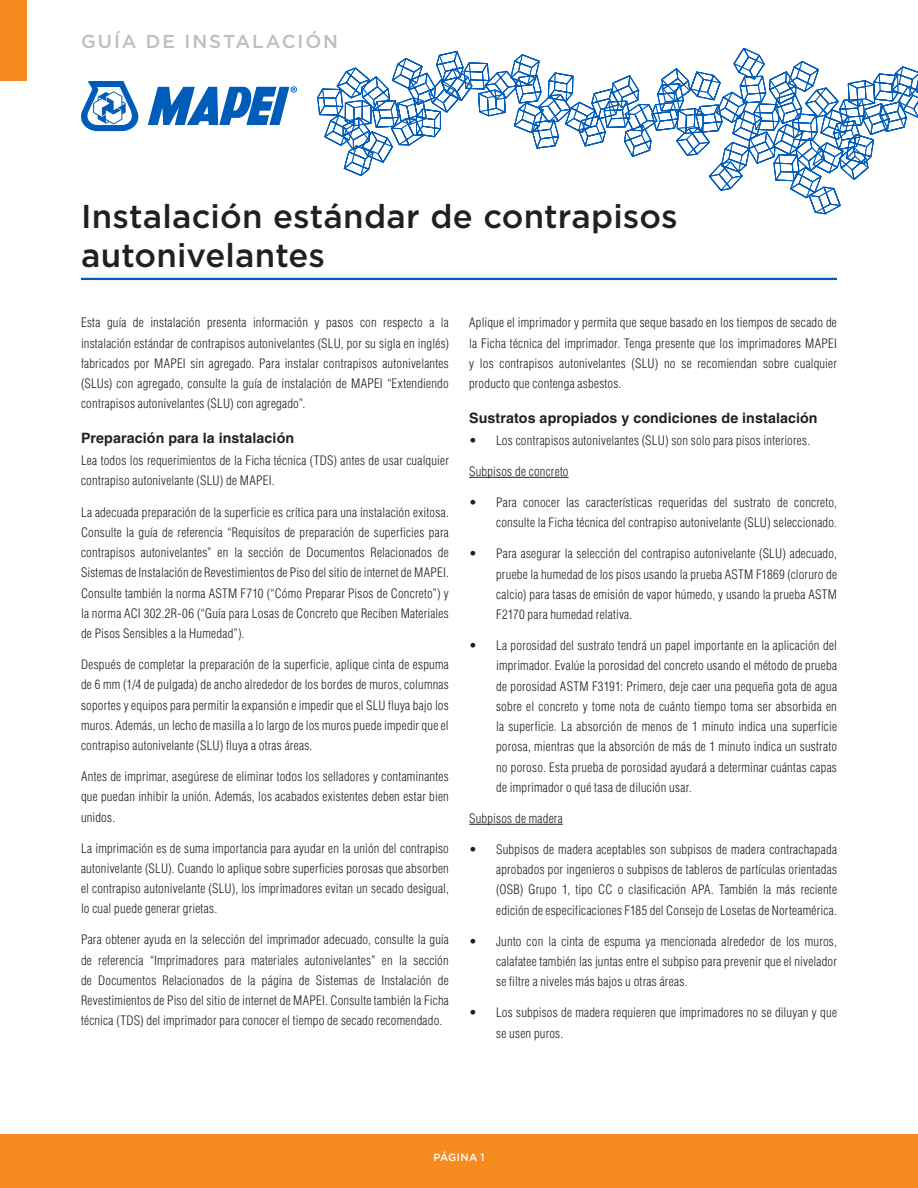
<style>
.page{position:relative;width:918px;height:1188px;background:#fff}
.page>*{position:absolute;margin:0;border:0;box-sizing:border-box;transform-origin:0 0}
.t1{font:500 33px/39.6px "Gotham HTF";letter-spacing:.005em;color:#231f20}
.t2{font:500 18.75px "Gotham HTF";letter-spacing:.1em;color:#bcbec0}
.t3{font:700 14.25px "Helvetica LT Std";letter-spacing:.005em;color:#231f20}
.t4{font:300 condensed 12.75px/20.2px "Helvetica LT Std";letter-spacing:.02em;color:#231f20;text-align:justify}
.t5{font:500 10.5px "Gotham HTF";letter-spacing:.025em;color:#fff}
</style>
<div class="page">
<svg style="left:81px;top:81px;width:58px;height:50px"></svg>
<svg style="left:148px;top:86px;width:149px;height:39px"></svg>
<hr style="left:81px;top:278px;width:756px;height:2px;background:#005cb9">
<div style="left:0;top:0;width:27px;height:81px;background:#f68b1f"></div>
<div style="left:0;top:1134px;width:918px;height:54px;background:#f68b1f"></div>
<svg style="left:317px;top:48px;width:601px;height:166px"></svg>
<hr style="left:469px;top:477px;width:100px;height:1px;background:#231f20">
<hr style="left:469px;top:824px;width:94px;height:1px;background:#231f20">
<h2 class="t2" style="left:81px;top:31px;width:259px">GUÍA DE INSTALACIÓN</h2>
<h1 class="t1" style="left:81px;top:196px;width:598px">Instalación estándar de contrapisos autonivelantes</h1>
<p class="t4" style="left:81px;top:313px;width:369px">Esta guía de instalación presenta información y pasos con respecto a la instalación estándar de contrapisos autonivelantes (SLU, por su sigla en inglés) fabricados por MAPEI sin agregado. Para instalar contrapisos autonivelantes (SLUs) con agregado, consulte la guía de instalación de MAPEI “Extendiendo contrapisos autonivelantes (SLU) con agregado”.</p>
<p class="t3" style="left:81px;top:429px;width:215px">Preparación para la instalación</p>
<p class="t4" style="left:81px;top:450px;width:369px">Lea todos los requerimientos de la Ficha técnica (TDS) antes de usar cualquier contrapiso autonivelante (SLU) de MAPEI.</p>
<p class="t4" style="left:81px;top:502px;width:369px">La adecuada preparación de la superficie es crítica para una instalación exitosa.<br>Consulte la guía de referencia “Requisitos de preparación de superficies para contrapisos autonivelantes” en la sección de Documentos Relacionados de Sistemas de Instalación de Revestimientos de Piso del sitio de internet de MAPEI.<br>Consulte también la norma ASTM F710 (“Cómo Preparar Pisos de Concreto”) y la norma ACI 302.2R-06 (“Guía para Losas de Concreto que Reciben Materiales de Pisos Sensibles a la Humedad”).</p>
<p class="t4" style="left:81px;top:654px;width:369px">Después de completar la preparación de la superficie, aplique cinta de espuma de 6 mm (1/4 de pulgada) de ancho alrededor de los bordes de muros, columnas soportes y equipos para permitir la expansión e impedir que el SLU fluya bajo los muros. Además, un lecho de masilla a lo largo de los muros puede impedir que el contrapiso autonivelante (SLU) fluya a otras áreas.</p>
<p class="t4" style="left:81px;top:766px;width:369px">Antes de imprimar, asegúrese de eliminar todos los selladores y contaminantes que puedan inhibir la unión. Además, los acabados existentes deben estar bien unidos.</p>
<p class="t4" style="left:81px;top:838px;width:369px">La imprimación es de suma importancia para ayudar en la unión del contrapiso autonivelante (SLU). Cuando lo aplique sobre superficies porosas que absorben el contrapiso autonivelante (SLU), los imprimadores evitan un secado desigual, lo cual puede generar grietas.</p>
<p class="t4" style="left:81px;top:930px;width:369px">Para obtener ayuda en la selección del imprimador adecuado, consulte la guía de referencia “Imprimadores para materiales autonivelantes” en la sección de Documentos Relacionados de la página de Sistemas de Instalación de Revestimientos de Piso del sitio de internet de MAPEI. Consulte también la Ficha técnica (TDS) del imprimador para conocer el tiempo de secado recomendado.</p>
<p class="t4" style="left:469px;top:313px;width:369px">Aplique el imprimador y permita que seque basado en los tiempos de secado de la Ficha técnica del imprimador. Tenga presente que los imprimadores MAPEI y los contrapisos autonivelantes (SLU) no se recomiendan sobre cualquier producto que contenga asbestos.</p>
<p class="t3" style="left:469px;top:409px;width:350px">Sustratos apropiados y condiciones de instalación</p>
<p class="t4" style="left:469px;top:430px;width:343px">• Los contrapisos autonivelantes (SLU) son solo para pisos interiores.</p>
<p class="t4" style="left:469px;top:461px;width:101px">Subpisos de concreto</p>
<p class="t4" style="left:469px;top:492px;width:369px;text-align:right">• Para conocer las características requeridas del sustrato de concreto, consulte la Ficha técnica del contrapiso autonivelante (SLU) seleccionado.</p>
<p class="t4" style="left:496px;top:544px;width:342px;text-indent:-27px">• Para asegurar la selección del contrapiso autonivelante (SLU) adecuado, pruebe la humedad de los pisos usando la prueba ASTM F1869 (cloruro de calcio) para tasas de emisión de vapor húmedo, y usando la prueba ASTM F2170 para humedad relativa.</p>
<p class="t4" style="left:496px;top:635px;width:342px;text-indent:-27px">• La porosidad del sustrato tendrá un papel importante en la aplicación del imprimador. Evalúe la porosidad del concreto usando el método de prueba de porosidad ASTM F3191: Primero, deje caer una pequeña gota de agua sobre el concreto y tome nota de cuánto tiempo toma ser absorbida en la superficie. La absorción de menos de 1 minuto indica una superficie porosa, mientras que la absorción de más de 1 minuto indica un sustrato no poroso. Esta prueba de porosidad ayudará a determinar cuántas capas de imprimador o qué tasa de dilución usar.</p>
<p class="t4" style="left:469px;top:808px;width:95px">Subpisos de madera</p>
<p class="t4" style="left:496px;top:839px;width:342px;text-indent:-27px">• Subpisos de madera aceptables son subpisos de madera contrachapada aprobados por ingenieros o subpisos de tableros de partículas orientadas (OSB) Grupo 1, tipo CC o clasificación APA. También la más reciente edición de especificaciones F185 del Consejo de Losetas de Norteamérica.</p>
<p class="t4" style="left:496px;top:931px;width:342px;text-indent:-27px">• Junto con la cinta de espuma ya mencionada alrededor de los muros, calafatee también las juntas entre el subpiso para prevenir que el nivelador se filtre a niveles más bajos u otras áreas.</p>
<p class="t4" style="left:496px;top:1002px;width:342px;text-indent:-27px">• Los subpisos de madera requieren que imprimadores no se diluyan y que se usen puros.</p>
<p class="t5" style="left:433px;top:1151px;width:53px">PÁGINA 1</p>
</div>
